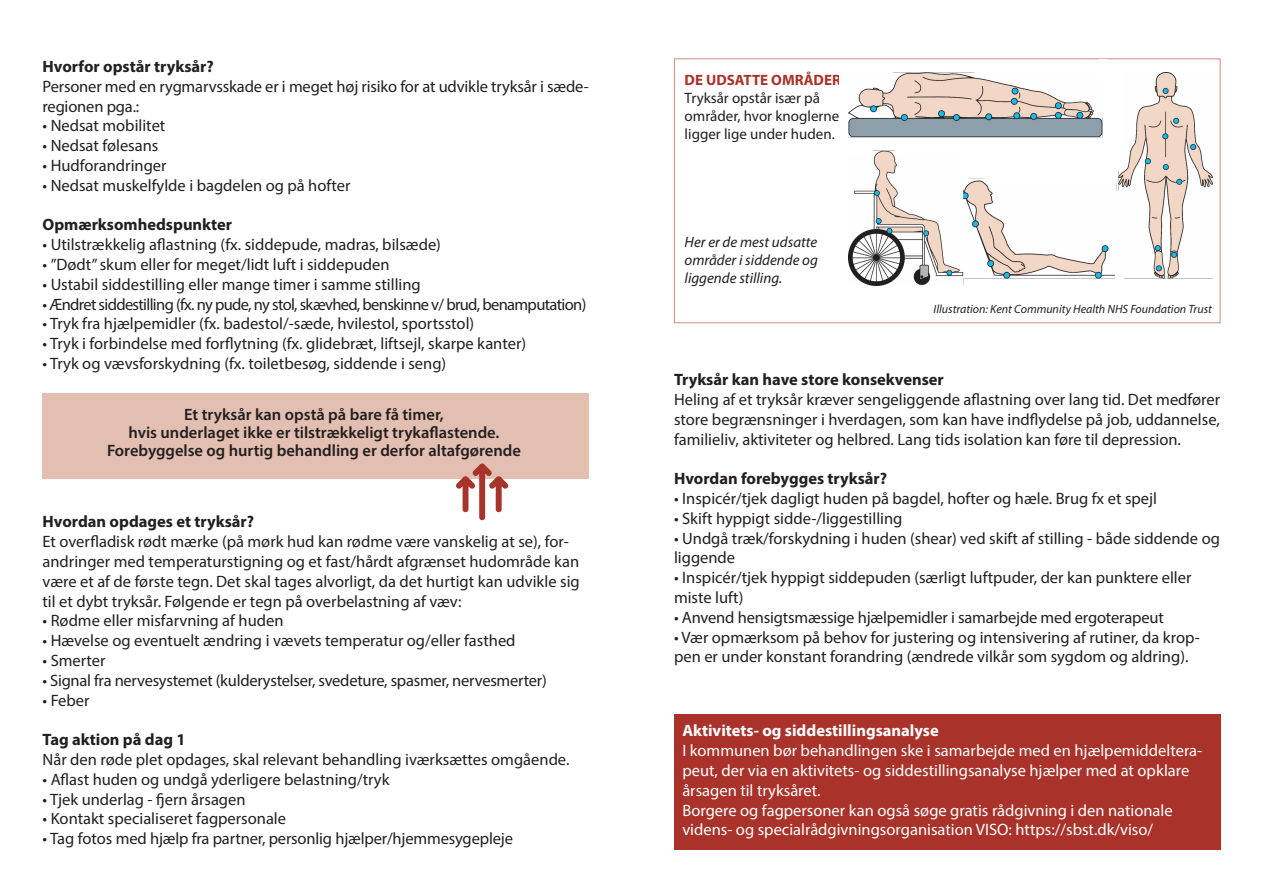
<style>
.page{position:relative;width:1263px;height:893px;background:#fff}
.page>*{position:absolute;margin:0;border:0;box-sizing:border-box;transform-origin:0 0}
.t1{font:16.5px/19.8px "Myriad Pro";color:#231f20}
.t2{font:16.5px/19.8px "Myriad Pro";color:#fff}
.t3{font:700 16.5px "Myriad Pro";color:#231f20}
.t4{font:600 16.5px "Myriad Pro";color:#231f20}
.t5{font:16.5px "Myriad Pro";letter-spacing:-.04em;color:#231f20}
.t6{font:700 16.5px "Myriad Pro";color:#fff}
.t7{font:15px/18px "Myriad Pro";color:#231f20}
.t8{font:italic 15px/18px "Myriad Pro";color:#231f20;text-align:justify}
.t9{font:700 15px "Myriad Pro";color:#a9332a}
.t10{font:italic 12px "Myriad Pro";color:#231f20}
</style>
<div class="page">
<div style="left:43px;top:393px;width:546px;height:85px;background:#e3bfb1"></div>
<svg style="left:456px;top:463px;width:52px;height:57px"></svg>
<div style="left:674px;top:714px;width:546px;height:135px;background:#a9332a"></div>
<div style="left:674px;top:58px;width:546px;height:265px;border:1px solid #cd8d79"></div>
<img style="left:848px;top:72px;width:364px;height:213px">
<div style="left:1113px;top:62px;width:8px;height:109px;background:#fff"></div>
<div style="left:986px;top:174px;width:131px;height:9px;background:#fff"></div>
<div style="left:974px;top:67px;width:143px;height:8px;background:#fff"></div>
<div style="left:1115px;top:191px;width:9px;height:92px;background:#fff"></div>
<div style="left:1099px;top:60px;width:8px;height:58px;background:#fff"></div>
<div style="left:895px;top:147px;width:131px;height:8px;background:#fff"></div>
<div style="left:827px;top:147px;width:46px;height:7px;background:#fff"></div>
<div style="left:847px;top:69px;width:46px;height:7px;background:#fff"></div>
<div style="left:961px;top:142px;width:7px;height:41px;background:#fff"></div>
<p class="t3" style="left:43px;top:56px;width:173px">Hvorfor opstår tryksår?</p>
<p class="t1" style="left:43px;top:76px;width:548px">Personer med en rygmarvsskade er i meget høj risiko for at udvikle tryksår i sæde&shy;regionen pga.:</p>
<p class="t1" style="left:43px;top:116px;width:124px">• Nedsat mobilitet</p>
<p class="t1" style="left:43px;top:135px;width:117px">• Nedsat følesans</p>
<p class="t1" style="left:43px;top:155px;width:126px">• Hudforandringer</p>
<p class="t1" style="left:43px;top:175px;width:309px">• Nedsat muskelfylde i bagdelen og på hofter</p>
<p class="t3" style="left:43px;top:214px;width:191px">Opmærksomhedspunkter</p>
<p class="t1" style="left:43px;top:234px;width:400px">• Utilstrækkelig aflastning (fx. siddepude, madras, bilsæde)</p>
<p class="t1" style="left:43px;top:254px;width:349px">• ”Dødt” skum eller for meget/lidt luft i siddepuden</p>
<p class="t1" style="left:43px;top:274px;width:380px">• Ustabil siddestilling eller mange timer i samme stilling</p>
<p class="t5" style="left:43px;top:294px;width:545px">• Ændret siddestilling (fx. ny pude, ny stol, skævhed, benskinne v/ brud, benamputation)</p>
<p class="t1" style="left:43px;top:314px;width:433px">• Tryk fra hjælpemidler (fx. badestol/-sæde, hvilestol, sportsstol)</p>
<p class="t1" style="left:43px;top:333px;width:485px">• Tryk i forbindelse med forflytning (fx. glidebræt, liftsejl, skarpe kanter)</p>
<p class="t1" style="left:43px;top:353px;width:405px">• Tryk og vævsforskydning (fx. toiletbesøg, siddende i seng)</p>
<p class="t4" style="left:184px;top:403px;width:261px">Et tryksår kan opstå på bare få timer,</p>
<p class="t4" style="left:128px;top:421px;width:372px">hvis underlaget ikke er tilstrækkeligt trykaflastende.</p>
<p class="t4" style="left:107px;top:439px;width:415px">Forebyggelse og hurtig behandling er derfor altafgørende</p>
<p class="t3" style="left:43px;top:511px;width:213px">Hvordan opdages et tryksår?</p>
<p class="t1" style="left:43px;top:531px;width:539px">Et overfladisk rødt mærke (på mørk hud kan rødme være vanskelig at se), for&shy;andringer med temperaturstigning og et fast/hårdt afgrænset hudområde kan være et af de første tegn. Det skal tages alvorligt, da det hurtigt kan udvikle sig til et dybt tryksår. Følgende er tegn på overbelastning af væv:</p>
<p class="t1" style="left:43px;top:611px;width:243px">• Rødme eller misfarvning af huden</p>
<p class="t1" style="left:43px;top:630px;width:475px">• Hævelse og eventuelt ændring i vævets temperatur og/eller fasthed</p>
<p class="t1" style="left:43px;top:650px;width:65px">• Smerter</p>
<p class="t1" style="left:43px;top:670px;width:506px">• Signal fra nervesystemet (kulderystelser, svedeture, spasmer, nervesmerter)</p>
<p class="t1" style="left:43px;top:690px;width:48px">• Feber</p>
<p class="t3" style="left:43px;top:729px;width:145px">Tag aktion på dag 1</p>
<p class="t1" style="left:43px;top:749px;width:528px">Når den røde plet opdages, skal relevant behandling iværksættes omgående.</p>
<p class="t1" style="left:43px;top:769px;width:348px">• Aflast huden og undgå yderligere belastning/tryk</p>
<p class="t1" style="left:43px;top:789px;width:205px">• Tjek underlag - fjern årsagen</p>
<p class="t1" style="left:43px;top:809px;width:245px">• Kontakt specialiseret fagpersonale</p>
<p class="t1" style="left:43px;top:828px;width:472px">• Tag fotos med hjælp fra partner, personlig hjælper/hjemmesygepleje</p>
<p class="t9" style="left:685px;top:70px;width:158px">DE UDSATTE OMRÅDER</p>
<p class="t7" style="left:685px;top:88px;width:156px">Tryksår opstår især på områder, hvor knoglerne ligger lige under huden.</p>
<p class="t8" style="left:685px;top:232px;width:135px">Her er de mest udsatte områder i siddende og liggende stilling.</p>
<p class="t10" style="left:934px;top:302px;width:280px">Illustration: Kent Community Health NHS Foundation Trust</p>
<p class="t3" style="left:674px;top:369px;width:271px">Tryksår kan have store konsekvenser</p>
<p class="t1" style="left:674px;top:389px;width:548px;text-align:justify">Heling af et tryksår kræver sengeliggende aflastning over lang tid. Det medfører store begrænsninger i hverdagen, som kan have indflydelse på job, uddannelse, familieliv, aktiviteter og helbred. Lang tids isolation kan føre til depression.</p>
<p class="t3" style="left:674px;top:468px;width:215px">Hvordan forebygges tryksår?</p>
<p class="t1" style="left:674px;top:488px;width:485px">• Inspicér/tjek dagligt huden på bagdel, hofter og hæle. Brug fx et spejl</p>
<p class="t1" style="left:674px;top:508px;width:230px">• Skift hyppigt sidde-/liggestilling</p>
<p class="t1" style="left:674px;top:528px;width:547px">• Undgå træk/forskydning i huden (shear) ved skift af stilling - både siddende og liggende</p>
<p class="t1" style="left:674px;top:567px;width:519px">• Inspicér/tjek hyppigt siddepuden (særligt luftpuder, der kan punktere eller miste luft)</p>
<p class="t1" style="left:674px;top:607px;width:491px">• Anvend hensigtsmæssige hjælpemidler i samarbejde med ergoterapeut</p>
<p class="t1" style="left:674px;top:627px;width:527px">• Vær opmærksom på behov for justering og intensivering af rutiner, da krop&shy;pen er under konstant forandring (ændrede vilkår som sygdom og aldring).</p>
<p class="t6" style="left:682px;top:720px;width:258px">Aktivitets- og siddestillingsanalyse</p>
<p class="t2" style="left:682px;top:740px;width:520px">I kommunen bør behandlingen ske i samarbejde med en hjælpemiddeltera&shy;peut, der via en aktivitets- og siddestillingsanalyse hjælper med at opklare årsagen til tryksåret.</p>
<p class="t2" style="left:682px;top:800px;width:492px">Borgere og fagpersoner kan også søge gratis rådgivning i den nationale videns- og specialrådgivningsorganisation VISO: https://sbst.dk/viso/</p>
</div>
